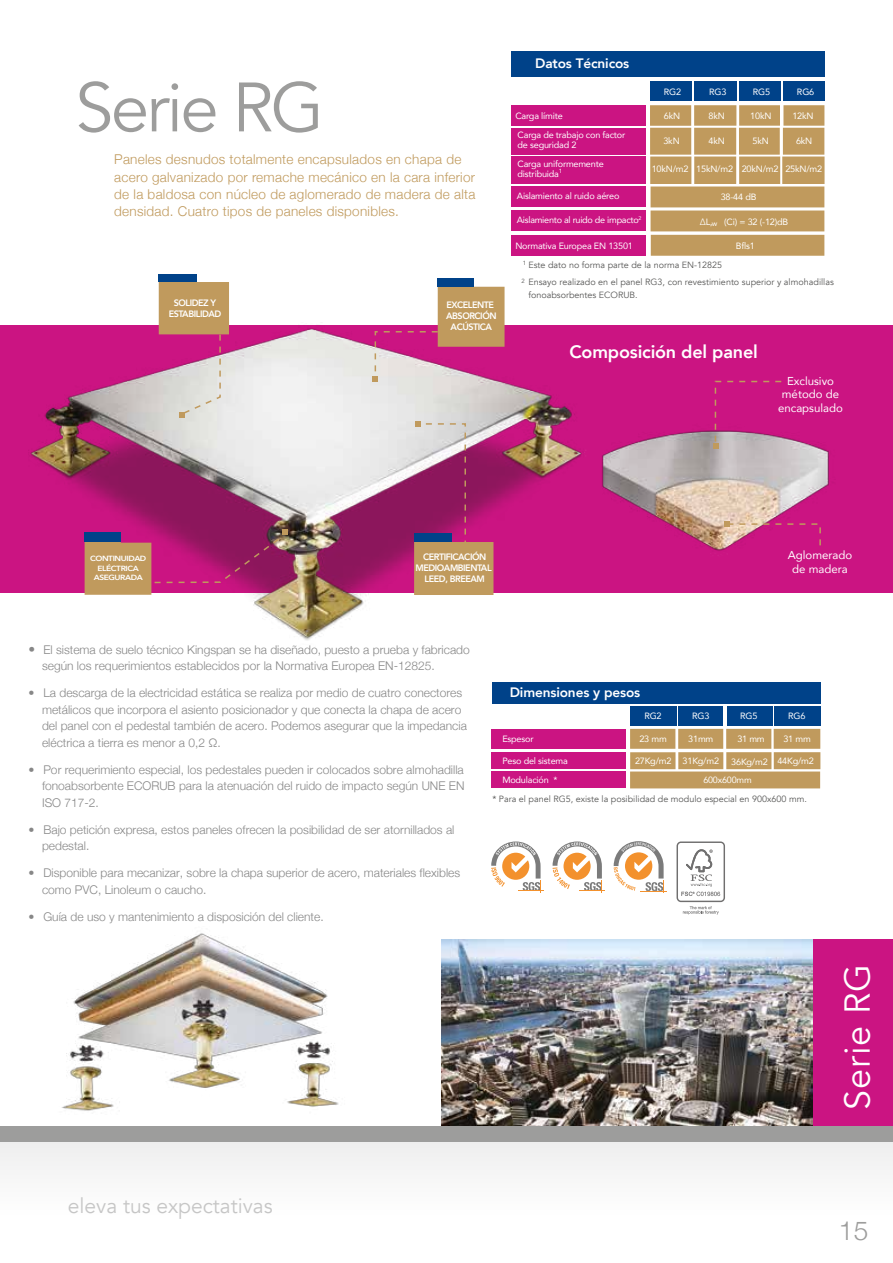
<style>
.page{position:relative;width:893px;height:1263px;background:#fff}
.page>*{position:absolute;margin:0;border:0;box-sizing:border-box;transform-origin:0 0}
.t1{font:69px "Avenir";letter-spacing:-.04em;color:#9d9d9c}
.t2{font:36px "Avenir";letter-spacing:.025em;color:#fff}
.t3{font:300 26.25px "Helvetica Neue";color:#9d9d9c}
.t4{font:21px "Avenir";color:#c6c6c6}
.t5{font:800 18px "Avenir";letter-spacing:-.01em;color:#fff}
.t6{font:800 13.65px "Avenir";letter-spacing:-.01em;color:#fff}
.t7{font:300 13.5px/17.4px "Helvetica Neue";letter-spacing:.02em;color:#c09a5d}
.t8{font:300 12px/16.5px "Helvetica Neue";color:#878787}
.t9{font:11.4px/13.6px "Avenir";color:#fff;text-align:center}
.t10{font:800 9.3px/10.9px "Avenir";letter-spacing:-.05em;color:#fff;text-align:center}
.t11{font:9.15px "Avenir";letter-spacing:-.02em;color:#fff}
.t12{font:9px/13.5px "Avenir";color:#575756}
.t13{font:9px/10.4px "Avenir";letter-spacing:-.02em;color:#fff}
.t14{font:800 7.5px/9.4px "Avenir";letter-spacing:-.05em;color:#fff;text-align:center;scale:1.12 1}
.t15{font:7.5px "Avenir";color:#fff}
.t16{font:6px "Avenir";color:#fff}
.t17{font:6px "Avenir";color:#575756}
.s1{font-size:13.5px}
</style>
<div class="page">
<img style="left:61px;top:933px;width:278px;height:178px">
<div style="left:0;top:1126px;width:893px;height:15px;background:#9d9d9c"></div>
<div style="left:812px;top:940px;width:81px;height:186px;background:#cb1482"></div>
<div style="left:0;top:325px;width:893px;height:268px;background:#cb1482"></div>
<img style="left:28px;top:304px;width:520px;height:337px">
<img style="left:548px;top:394px;width:281px;height:157px">
<svg style="left:713px;top:380px;width:70px;height:69px"></svg>
<svg style="left:724px;top:521px;width:98px;height:26px"></svg>
<svg style="left:676px;top:841px;width:49px;height:73px"></svg>
<svg style="left:491px;top:841px;width:53px;height:52px"></svg>
<svg style="left:552px;top:841px;width:53px;height:52px"></svg>
<svg style="left:414px;top:421px;width:79px;height:174px;background:#ae6679"></svg>
<svg style="left:159px;top:282px;width:70px;height:136px"></svg>
<div style="left:159px;top:274px;width:38px;height:8px;background:#004289"></div>
<img style="left:441px;top:940px;width:372px;height:186px">
<svg style="left:373px;top:278px;width:132px;height:103px"></svg>
<div style="left:438px;top:278px;width:36px;height:9px;background:#004289"></div>
<svg style="left:85px;top:529px;width:203px;height:66px"></svg>
<div style="left:491px;top:729px;width:134px;height:20px;background:#cb1482"></div>
<div style="left:492px;top:683px;width:329px;height:21px;background:#004289"></div>
<div style="left:630px;top:706px;width:46px;height:20px;background:#004289"></div>
<div style="left:728px;top:706px;width:45px;height:20px;background:#004289"></div>
<div style="left:678px;top:706px;width:45px;height:20px;background:#004289"></div>
<div style="left:774px;top:706px;width:46px;height:20px;background:#004289"></div>
<div style="left:491px;top:752px;width:134px;height:17px;background:#cb1482"></div>
<div style="left:491px;top:771px;width:134px;height:17px;background:#cb1482"></div>
<svg style="left:630px;top:729px;width:190px;height:59px;background:#c7a670"></svg>
<div style="left:511px;top:105px;width:134px;height:21px;background:#cb1482"></div>
<div style="left:511px;top:51px;width:313px;height:26px;background:#004289"></div>
<div style="left:511px;top:186px;width:134px;height:21px;background:#cb1482"></div>
<div style="left:511px;top:128px;width:134px;height:27px;background:#cb1482"></div>
<div style="left:651px;top:81px;width:41px;height:20px;background:#004289"></div>
<div style="left:739px;top:81px;width:42px;height:20px;background:#004289"></div>
<div style="left:694px;top:81px;width:42px;height:20px;background:#004289"></div>
<div style="left:783px;top:81px;width:41px;height:20px;background:#004289"></div>
<div style="left:511px;top:156px;width:134px;height:28px;background:#cb1482"></div>
<div style="left:511px;top:235px;width:134px;height:21px;background:#cb1482"></div>
<div style="left:511px;top:210px;width:134px;height:21px;background:#cb1482"></div>
<svg style="left:650px;top:105px;width:174px;height:151px;background:#c8a671"></svg>
<svg style="left:614px;top:841px;width:53px;height:52px"></svg>
<h1 class="t1" style="left:75px;top:66px;width:251px">Serie RG</h1>
<p class="t7" style="left:114px;top:150px;width:363px">Paneles desnudos totalmente encapsulados en chapa de acero galvanizado por remache mecánico en la cara inferior de la baldosa con núcleo de aglomerado de madera de alta densidad. Cuatro tipos de paneles disponibles.</p>
<p class="t10" style="left:169px;top:297px;width:54px">SOLIDEZ Y<br>ESTABILIDAD</p>
<p class="t10" style="left:446px;top:299px;width:52px">EXCELENTE<br>ABSORCIÓN<br>ACÚSTICA</p>
<p class="t6" style="left:535px;top:53px;width:96px">Datos Técnicos</p>
<p class="t11" style="left:664px;top:84px;width:19px">RG2</p>
<p class="t11" style="left:709px;top:84px;width:19px">RG3</p>
<p class="t11" style="left:753px;top:84px;width:19px">RG5</p>
<p class="t11" style="left:797px;top:84px;width:19px">RG6</p>
<p class="t11" style="left:515px;top:108px;width:49px">Carga límite</p>
<p class="t11" style="left:750px;top:108px;width:23px">10kN</p>
<p class="t11" style="left:792px;top:108px;width:23px">12kN</p>
<p class="t11" style="left:663px;top:134px;width:18px">3kN</p>
<p class="t11" style="left:708px;top:134px;width:18px">4kN</p>
<p class="t11" style="left:752px;top:134px;width:18px">5kN</p>
<p class="t11" style="left:796px;top:134px;width:18px">6kN</p>
<p class="t13" style="left:518px;top:158px;width:88px">Carga uniformemente distribuida</p>
<p class="t11" style="left:652px;top:162px;width:172px">10kN/m2 15kN/m2 20kN/m2 25kN/m2</p>
<p class="t11" style="left:664px;top:108px;width:18px">6kN</p>
<p class="t11" style="left:709px;top:108px;width:18px">8kN</p>
<p class="t13" style="left:518px;top:129px;width:109px">Carga de trabajo con factor de seguridad 2</p>
<p class="t16" style="left:559px;top:166px;width:5px">1</p>
<p class="t11" style="left:517px;top:188px;width:104px">Aislamiento al ruido aéreo</p>
<p class="t11" style="left:721px;top:190px;width:37px">38-44 dB</p>
<p class="t11" style="left:517px;top:212px;width:126px">Aislamiento al ruido de impacto<sup>2</sup></p>
<p class="t11" style="left:700px;top:214px;width:14px">ΔL,</p>
<p class="t11" style="left:724px;top:214px;width:65px">(Ci) = 32 (-12)dB</p>
<p class="t15" style="left:712px;top:217px;width:7px">w</p>
<p class="t11" style="left:515px;top:238px;width:119px">Normativa Europea EN 13501</p>
<p class="t17" style="left:523px;top:259px;width:5px">1</p>
<p class="t12" style="left:528px;top:259px;width:195px">Este dato no forma parte de la norma EN-12825</p>
<p class="t11" style="left:736px;top:239px;width:20px">Bfls1</p>
<p class="t12" style="left:528px;top:275px;width:307px;text-indent:-7px"><sup>2</sup> Ensayo realizado en el panel RG3, con revestimiento superior y almohadillas fonoabsorbentes ECORUB.</p>
<h3 class="t5" style="left:569px;top:337px;width:190px">Composición del panel</h3>
<p class="t9" style="left:778px;top:374px;width:66px">Exclusivo método de encapsulado</p>
<p class="t14" style="left:90px;top:554px;width:52px">CONTINUIDAD<br>ELÉCTRICA<br>ASEGURADA</p>
<p class="t10" style="left:416px;top:551px;width:78px">CERTIFICACIÓN<br>MEDIOAMBIENTAL<br>LEED, BREEAM</p>
<p class="t9" style="left:788px;top:548px;width:66px">Aglomerado de madera</p>
<p class="t8" style="left:42px;top:640px;width:429px;text-indent:-13px"><span class="s1">•</span> El sistema de suelo técnico Kingspan se ha diseñado, puesto a prueba y fabricado según los requerimientos establecidos por la Normativa Europea EN-12825.</p>
<p class="t8" style="left:42px;top:684px;width:426px;text-indent:-14px">• La descarga de la electricidad estática se realiza por medio de cuatro conectores metálicos que incorpora el asiento posicionador y que conecta la chapa de acero del panel con el pedestal también de acero. Podemos asegurar que la impedancia eléctrica a tierra es menor a 0,2 Ω.</p>
<p class="t8" style="left:42px;top:760px;width:424px;text-align:justify;text-indent:-14px">• Por requerimiento especial, los pedestales pueden ir colocados sobre almohadilla fonoabsorbente ECORUB para la atenuación del ruido de impacto según UNE EN ISO 717-2.</p>
<p class="t8" style="left:42px;top:820px;width:414px;text-indent:-14px">• Bajo petición expresa, estos paneles ofrecen la posibilidad de ser atornillados al pedestal.</p>
<p class="t8" style="left:42px;top:864px;width:420px;text-indent:-14px">• Disponible para mecanizar, sobre la chapa superior de acero, materiales flexibles como PVC, Linoleum o caucho.</p>
<p class="t8" style="left:29px;top:907px;width:297px">• Guía de uso y mantenimiento a disposición del cliente.</p>
<p class="t6" style="left:510px;top:682px;width:132px">Dimensiones y pesos</p>
<p class="t11" style="left:644px;top:708px;width:19px">RG2</p>
<p class="t11" style="left:692px;top:708px;width:19px">RG3</p>
<p class="t11" style="left:740px;top:708px;width:19px">RG5</p>
<p class="t11" style="left:788px;top:708px;width:19px">RG6</p>
<p class="t11" style="left:502px;top:731px;width:33px">Espesor</p>
<p class="t11" style="left:737px;top:731px;width:29px">31 mm</p>
<p class="t11" style="left:783px;top:731px;width:29px">31 mm</p>
<p class="t11" style="left:502px;top:754px;width:67px">Peso del sistema</p>
<p class="t11" style="left:635px;top:754px;width:86px">27Kg/m2 31Kg/m2</p>
<p class="t11" style="left:731px;top:754px;width:84px">36Kg/m2 44Kg/m2</p>
<p class="t11" style="left:502px;top:772px;width:57px">Modulación *</p>
<p class="t13" style="left:703px;top:774px;width:50px">600x600mm</p>
<p class="t12" style="left:492px;top:793px;width:316px">* Para el panel RG5, existe la posibilidad de modulo especial en 900x600 mm.</p>
<p class="t11" style="left:639px;top:731px;width:29px">23 mm</p>
<p class="t11" style="left:688px;top:731px;width:27px">31mm</p>
<h2 class="t2" style="left:836px;top:1110px;width:148px;rotate:-90deg">Serie RG</h2>
<h3 class="t4" style="left:68px;top:1193px;width:206px">eleva tus expectativas</h3>
<h3 class="t3" style="left:839px;top:1209px;width:31px">15</h3>
</div>
